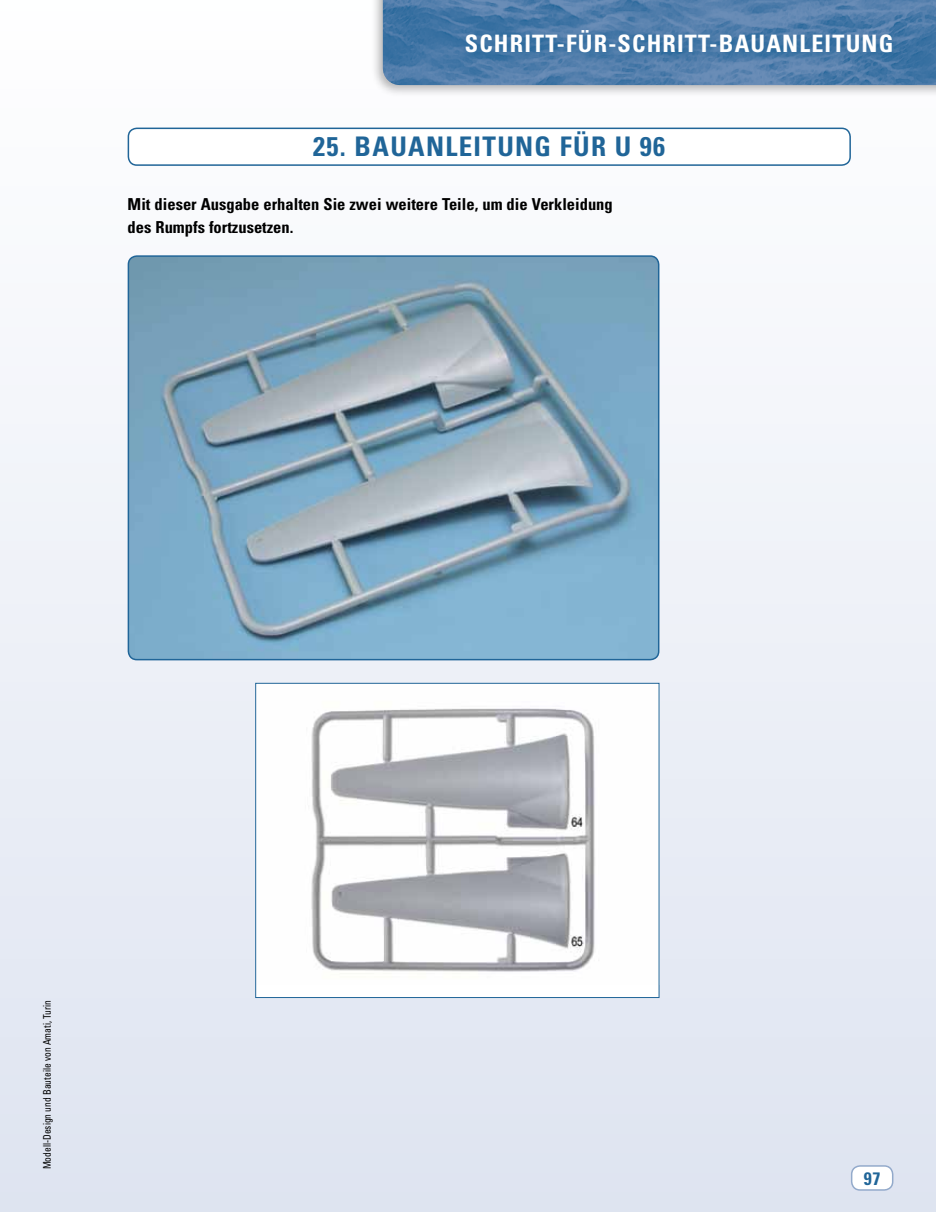
<style>
.page{position:relative;width:936px;height:1212px;background:#fff}
.page>*{position:absolute;margin:0;border:0;box-sizing:border-box;transform-origin:0 0}
.t1{font:700 condensed 27px "Univers";letter-spacing:.05em;color:#206598}
.t2{font:700 condensed 24px "Univers";letter-spacing:.05em;color:#fff}
.t3{font:700 condensed 18px "Univers";color:#206598}
.t4{font:700 condensed 16.5px/22.5px "Univers";color:#000}
.t5{font:condensed 10.5px "Univers";color:#000;scale:.9 1}
</style>
<div class="page">
<div style="left:0;top:0;width:935px;height:1212px;background:linear-gradient(to bottom,#feffff,#dee4f0)"></div>
<div style="left:851px;top:1166px;width:41px;height:24px;background:#fff;border-radius:9px"></div>
<div style="left:850px;top:1165px;width:43px;height:26px;border:2px solid #93aacb;border-radius:9px"></div>
<div style="left:128px;top:128px;width:722px;height:37px;background:#fff;border-radius:9px"></div>
<div style="left:128px;top:128px;width:722px;height:38px;border:2px solid #206598;border-radius:9px"></div>
<div style="left:371px;top:0;width:564px;height:97px;background:#000;opacity:.3"></div>
<img style="left:383px;top:0;width:552px;height:85px">
<svg style="left:461px;top:26px;width:441px;height:38px;background:#4577a6"></svg>
<img style="left:128px;top:256px;width:530px;height:404px">
<div style="left:128px;top:255px;width:531px;height:405px;border:2px solid #206598;border-radius:9px"></div>
<div style="left:256px;top:683px;width:403px;height:314px;background:#fff"></div>
<img style="left:311px;top:708px;width:284px;height:264px">
<div style="left:255px;top:683px;width:404px;height:315px;border:1px solid #206598"></div>
<h2 class="t2" style="left:465px;top:29px;width:330px">SCHRITT-FÜ R-SCHRITT-BAUANLEI</h2>
<h2 class="t2" style="left:832px;top:29px;width:30px">TUNG</h2>
<h1 class="t1" style="left:313px;top:130px;width:353px">25. bauanleitung für u 96</h1>
<p class="t4" style="left:128px;top:193px;width:486px">Mit dieser Ausgabe erhalten Sie zwei weitere Teile, um die Verkleidung des Rumpfs fortzusetzen.</p>
<p class="t5" style="left:41px;top:1169px;width:190px;rotate:-90deg">Modell-Design und Bauteile von Amati, Turin</p>
<p class="t3" style="left:863px;top:1167px;width:18px">97</p>
</div>
